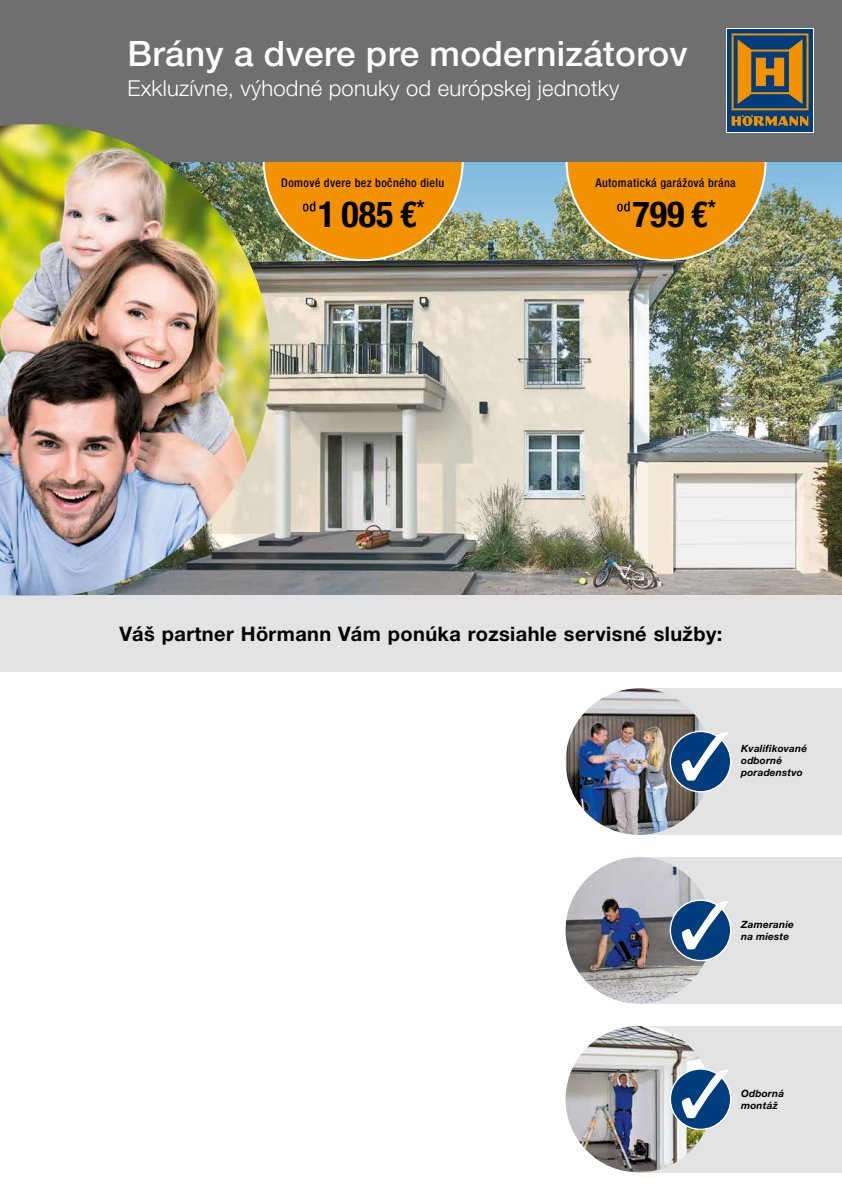
<style>
.page{position:relative;width:842px;height:1191px;background:#fff}
.page>*{position:absolute;margin:0;border:0;box-sizing:border-box;transform-origin:0 0}
.t1{font:700 condensed 36px "Hoermann Helvetica Neue";color:#000}
.t2{font:500 35px "Hoermann Helvetica Neue";letter-spacing:.01em;color:#fff}
.t3{font:300 22px "Hoermann Helvetica Neue";letter-spacing:.01em;color:#fff}
.t4{font:700 20px "Hoermann Helvetica Neue";letter-spacing:.02em;color:#000}
.t5{font:500 condensed 12px "Hoermann Helvetica Neue";letter-spacing:.03em;color:#000}
.t6{font:italic 700 10px/12px "Hoermann Helvetica Neue";letter-spacing:.02em;color:#000}
</style>
<div class="page">
<img style="left:271px;top:162px;width:571px;height:433px">
<div style="left:0;top:595px;width:842px;height:77px;background:#e3e3e3"></div>
<div style="left:0;top:0;width:842px;height:162px;background:#706f6f"></div>
<div style="left:639px;top:688px;width:203px;height:147px;background:#e3e3e3"></div>
<img style="left:566px;top:688px;width:146px;height:147px;border-radius:73px">
<svg style="left:670px;top:731px;width:61px;height:61px"></svg>
<div style="left:670px;top:730px;width:61px;height:62px;border:1px solid #fff;border-radius:50%"></div>
<svg style="left:682px;top:732px;width:46px;height:48px;background:#4d77a2"></svg>
<div style="left:639px;top:857px;width:203px;height:146px;background:#e3e3e3"></div>
<img style="left:566px;top:857px;width:146px;height:146px;border-radius:73px">
<div style="left:670px;top:900px;width:61px;height:60px;background:#003d7c;border-radius:50%"></div>
<div style="left:670px;top:899px;width:61px;height:62px;border:1px solid #fff;border-radius:50%"></div>
<svg style="left:682px;top:901px;width:46px;height:48px"></svg>
<div style="left:639px;top:1026px;width:203px;height:146px;background:#e3e3e3"></div>
<img style="left:566px;top:1026px;width:146px;height:146px;border-radius:73px">
<div style="left:670px;top:1069px;width:61px;height:60px;background:#003d7c;border-radius:50%"></div>
<div style="left:670px;top:1068px;width:61px;height:62px;border:1px solid #fff;border-radius:50%"></div>
<svg style="left:682px;top:1069px;width:46px;height:49px"></svg>
<img style="left:0;top:124px;width:271px;height:471px">
<img style="left:565px;top:162px;width:203px;height:100px">
<svg style="left:262px;top:159px;width:203px;height:103px;background:#d49222"></svg>
<svg style="left:726px;top:28px;width:88px;height:105px;background:#626354"></svg>
<h2 class="t2" style="left:128px;top:29px;width:562px">Brány a dvere pre modernizátorov</h2>
<h3 class="t3" style="left:128px;top:72px;width:493px">Exkluzívne, výhodné ponuky od európskej jednotky</h3>
<p class="t5" style="left:281px;top:174px;width:164px">Domové dvere bez bočného dielu</p>
<h1 class="t1" style="left:318px;top:190px;width:108px">1 085 €<sup>*</sup></h1>
<p class="t5" style="left:595px;top:174px;width:142px">Automatická garážová brána</p>
<h1 class="t1" style="left:632px;top:190px;width:85px">799 €<sup>*</sup></h1>
<h3 class="t4" style="left:120px;top:619px;width:604px">Váš partner Hörmann Vám ponúka rozsiahle servisné služby:</h3>
<p class="t6" style="left:741px;top:742px;width:68px">Kvalifikované odborné poradenstvo</p>
<p class="t6" style="left:741px;top:918px;width:54px">Zameranie na mieste</p>
<p class="t6" style="left:741px;top:1087px;width:44px">Odborná montáž</p>
</div>
